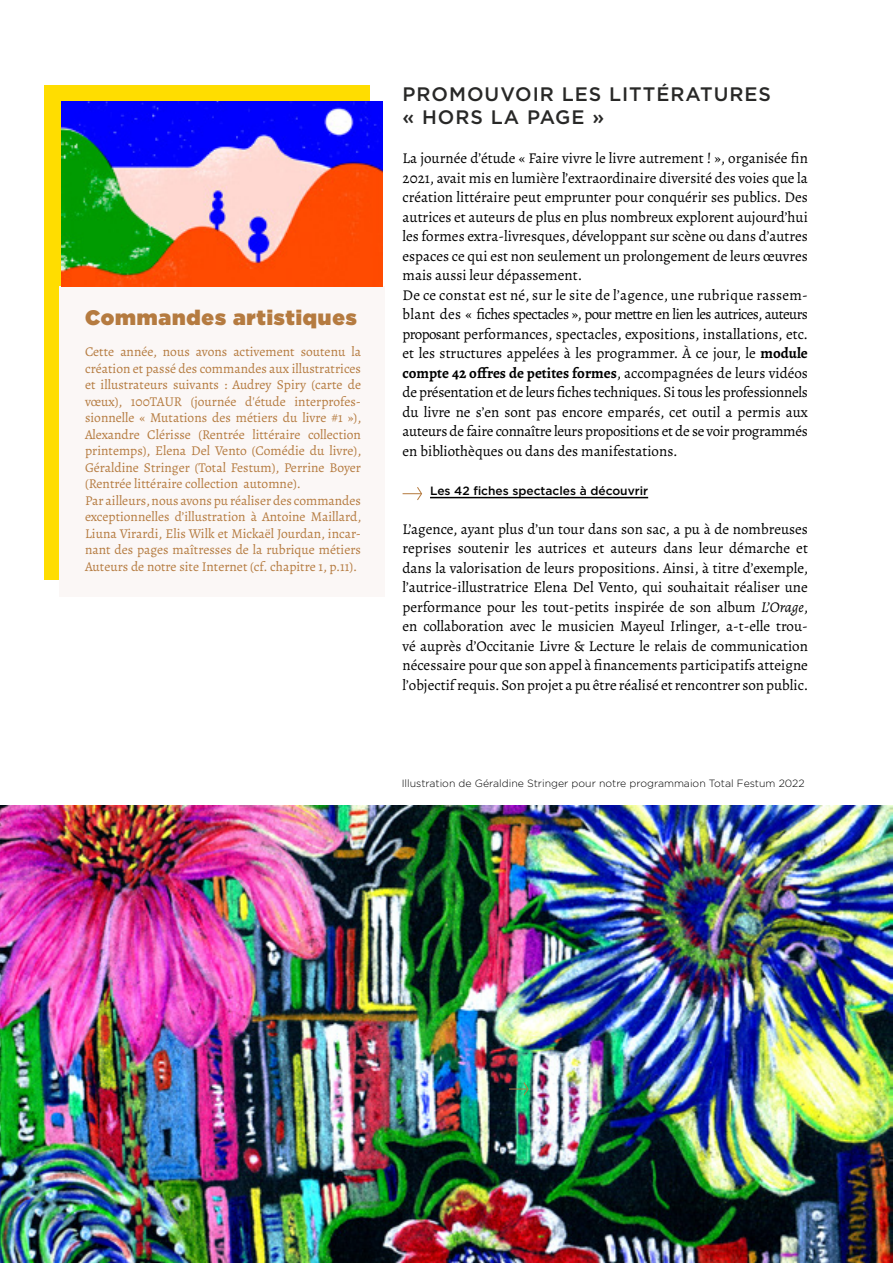
<style>
.page{position:relative;width:893px;height:1263px;background:#fff}
.page>*{position:absolute;margin:0;border:0;box-sizing:border-box;transform-origin:0 0}
.t1{font:900 21px "Gotham";letter-spacing:.04em;color:#b57b40}
.t2{font:500 19.5px/23.4px "Gotham";letter-spacing:.05em;color:#282827}
.t3{font:15px/19.5px "Alegreya";color:#000}
.t4{font:13.5px/16.5px "Alegreya";color:#b57b40}
.t5{font:500 12px "Gotham";color:#000}
.t6{font:300 10.5px "Gotham";color:#000}
.s1{font-weight:700}
.s2{font-style:italic}
</style>
<div class="page">
<img style="left:0;top:806px;width:893px;height:457px">
<div style="left:44px;top:85px;width:325px;height:494px;background:#fd0"></div>
<div style="left:60px;top:286px;width:325px;height:311px;background:#fbf7f6"></div>
<img style="left:61px;top:102px;width:322px;height:184px">
<hr style="left:430px;top:497px;width:218px;height:1px;background:#000">
<svg style="left:403px;top:487px;width:19px;height:13px"></svg>
<svg style="left:509px;top:1081px;width:20px;height:16px"></svg>
<h1 class="t1" style="left:85px;top:303px;width:273px">Commandes artistiques</h1>
<p class="t4" style="left:85px;top:343px;width:278px">Cette année, nous avons activement soutenu la création et passé des commandes aux illustratrices et illustrateurs suivants : Audrey Spiry (carte de vœux), 100TAUR (journée d'étude interprofes&shy;sionnelle « Mutations des métiers du livre #1 »), Alexandre Clérisse (Rentrée littéraire collection printemps), Elena Del Vento (Comédie du livre), Géraldine Stringer (Total Festum), Perrine Boyer (Rentrée littéraire collection automne).<br>Par ailleurs, nous avons pu réaliser des commandes exceptionnelles d’illustration à Antoine Maillard, Liuna Virardi, Elis Wilk et Mickaël Jourdan, incar&shy;nant des pages maîtresses de la rubrique métiers Auteurs de notre site Internet (cf. chapitre 1, p.11).</p>
<h2 class="t2" style="left:403px;top:82px;width:370px">PROMOUVOIR LES LITTÉRATURES « HORS LA PAGE »</h2>
<p class="t3" style="left:403px;top:148px;width:407px">La journée d’étude « Faire vivre le livre autrement ! », organisée fin 2021, avait mis en lumière l’extraordinaire diversité des voies que la création littéraire peut emprunter pour conquérir ses publics. Des autrices et auteurs de plus en plus nombreux explorent aujourd’hui les formes extra-livresques, développant sur scène ou dans d’autres espaces ce qui est non seulement un prolongement de leurs œuvres mais aussi leur dépassement.<br>De ce constat est né, sur le site de l’agence, une rubrique rassem&shy;blant des « fiches spectacles », pour mettre en lien les autrices, auteurs proposant performances, spectacles, expositions, installations, etc. et les structures appelées à les programmer. À ce jour, le <span class="s1">module compte 42 offres de petites formes</span>, accompagnées de leurs vidéos de présentation et de leurs fiches techniques. Si tous les professionnels du livre ne s’en sont pas encore emparés, cet outil a permis aux auteurs de faire connaître leurs propositions et de se voir programmés en bibliothèques ou dans des manifestations.</p>
<p class="t5" style="left:430px;top:482px;width:220px">Les 42 fiches spectacles à découvrir</p>
<p class="t3" style="left:403px;top:519px;width:407px;text-align:justify">L’agence, ayant plus d’un tour dans son sac, a pu à de nombreuses reprises soutenir les autrices et auteurs dans leur démarche et dans la valorisation de leurs propositions. Ainsi, à titre d’exemple, l’autrice-illustratrice Elena Del Vento, qui souhaitait réaliser une performance pour les tout-petits inspirée de son album <span class="s2">L’Orage</span>, en collaboration avec le musicien Mayeul Irlinger, a-t-elle trou&shy;vé auprès d’Occitanie Livre &amp; Lecture le relais de communication nécessaire pour que son appel à financements participatifs atteigne l’objectif requis. Son projet a pu être réalisé et rencontrer son public.</p>
<p class="t6" style="left:402px;top:777px;width:404px">Illustration de Géraldine Stringer pour notre programmaion Total Festum 2022</p>
</div>
